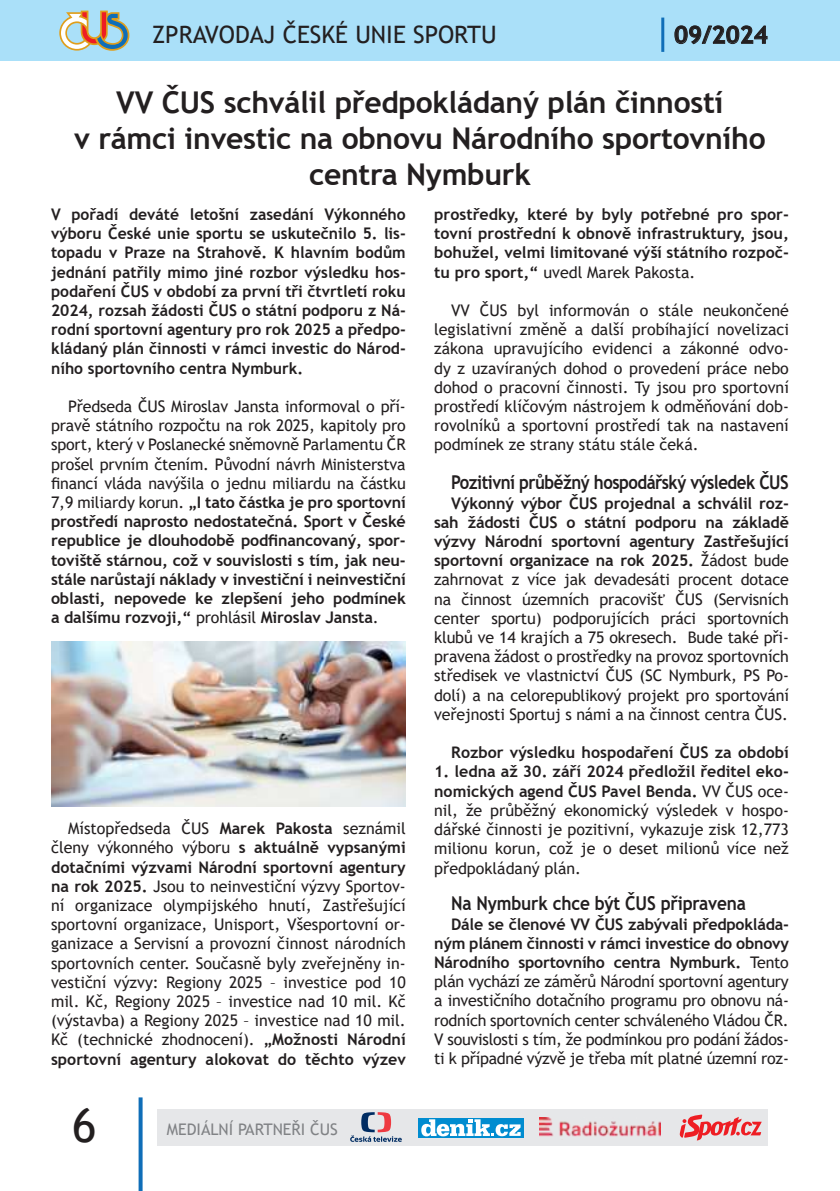
<style>
.page{position:relative;width:840px;height:1191px;background:#fff}
.page>*{position:absolute;margin:0;border:0;box-sizing:border-box;transform-origin:0 0}
.t1{font:46.6px "Trebuchet MS";color:#231f20}
.t2{font:700 30px/36px "Trebuchet MS";letter-spacing:-.01em;color:#231f20;text-align:center}
.t3{font:24px "Trebuchet MS";color:#231f20}
.t4{font:700 24px "Trebuchet MS";color:#231f20}
.t5{font:700 19.2px "Trebuchet MS";letter-spacing:-.03em;color:#231f20;scale:.88 1}
.t6{font:700 19.2px "Trebuchet MS";letter-spacing:-.01em;color:#231f20;scale:.9 1}
.t7{font:16px/19.2px "Trebuchet MS";color:#231f20;text-align:justify}
.t8{font:700 16px/19.2px "Trebuchet MS";color:#231f20;text-align:justify}
.t9{font:16px "Trebuchet MS";color:#808285}
.s1{font-weight:400}
.s2{font-weight:700}
</style>
<div class="page">
<div style="left:0;top:0;width:839px;height:61px;background:#aae0f9"></div>
<svg style="left:59px;top:11px;width:70px;height:40px"></svg>
<svg style="left:674px;top:25px;width:93px;height:19px"></svg>
<hr style="left:661px;top:18px;width:3px;height:34px;background:#0f6eb8">
<svg style="left:138px;top:1097px;width:4px;height:94px"></svg>
<div style="left:158px;top:1109px;width:609px;height:36px;background:#e6e7e9"></div>
<img style="left:51px;top:641px;width:354px;height:165px">
<svg style="left:350px;top:1112px;width:51px;height:29px"></svg>
<img style="left:539px;top:1117px;width:121px;height:20px">
<div style="left:418px;top:1118px;width:105px;height:19px;background:#008cd0"></div>
<svg style="left:421px;top:1119px;width:99px;height:17px"></svg>
<svg style="left:679px;top:1114px;width:82px;height:26px"></svg>
<h3 class="t3" style="left:152px;top:20px;width:346px">ZPRAVODAJ ČESKÉ UNIE SPORTU</h3>
<h3 class="t4" style="left:673px;top:21px;width:95px">09/2024</h3>
<h2 class="t2" style="left:74px;top:84px;width:692px">VV ČUS schválil předpokládaný plán činností<br>v rámci investic na obnovu Národního sportovního centra Nymburk</h2>
<p class="t8" style="left:51px;top:205px;width:356px">V pořadí deváté letošní zasedání Výkonného výboru České unie sportu se uskutečnilo 5. lis&shy;topadu v Praze na Strahově. K hlavním bodům jednání patřily mimo jiné rozbor výsledku hos&shy;podaření ČUS v období za první tři čtvrtletí roku 2024, rozsah žádosti ČUS o státní podporu z Ná&shy;rodní sportovní agentury pro rok 2025 a předpo&shy;kládaný plán činnosti v rámci investic do Národ&shy;ního sportovního centra Nymburk.</p>
<p class="t8" style="left:51px;top:397px;width:356px;text-indent:17px"><span class="s1">Předseda ČUS Miroslav Jansta informoval o pří&shy;pravě státního rozpočtu na rok 2025, kapitoly pro sport, který v Poslanecké sněmovně Parlamentu ČR prošel prvním čtením. Původní návrh Ministerstva昀椀nancí vláda navýšila o jednu miliardu na částku 7,9 miliardy korun.</span> „I tato částka je pro sportovní prostředí naprosto nedostatečná. Sport v České republice je dlouhodobě pod昀椀nancovaný, spor&shy;toviště stárnou, což v souvislosti s tím, jak neu&shy;stále narůstají náklady v investiční i neinvestiční oblasti, nepovede ke zlepšení jeho podmínek a dalšímu rozvoji,“ <span class="s1">prohlásil</span> Miroslav Jansta<span class="s1">.</span></p>
<p class="t8" style="left:434px;top:205px;width:356px">prostředky, které by byly potřebné pro spor&shy;tovní prostřední k obnově infrastruktury, jsou, bohužel, velmi limitované výší státního rozpoč&shy;tu pro sport,“ <span class="s1">uvedl Marek Pakosta.</span></p>
<p class="t7" style="left:434px;top:300px;width:356px;text-indent:17px">VV ČUS byl informován o stále neukončené legislativní změně a další probíhající novelizaci zákona upravujícího evidenci a zákonné odvo&shy;dy z uzavíraných dohod o provedení práce nebo dohod o pracovní činnosti. Ty jsou pro sportovní prostředí klíčovým nástrojem k odměňování dob&shy;rovolníků a sportovní prostředí tak na nastavení podmínek ze strany státu stále čeká.</p>
<p class="t5" style="left:451px;top:470px;width:384px">Pozitivní průběžný hospodářský výsledek ČUS</p>
<p class="t7" style="left:434px;top:493px;width:356px;text-indent:17px"><span class="s2">Výkonný výbor ČUS projednal a schválil roz&shy;sah žádosti ČUS o státní podporu na základě výzvy Národní sportovní agentury Zastřešující sportovní organizace na rok 2025.</span> Žádost bude zahrnovat z více jak devadesáti procent dotace na činnost územních pracovišť ČUS (Servisních center sportu) podporujících práci sportovních klubů ve 14 krajích a 75 okresech. Bude také při&shy;pravena žádost o prostředky na provoz sportovních středisek ve vlastnictví ČUS (SC Nymburk, PS Po&shy;dolí) a na celorepublikový projekt pro sportování veřejnosti Sportuj s námi a na činnost centra ČUS.</p>
<p class="t8" style="left:451px;top:743px;width:339px">Rozbor výsledku hospodaření ČUS za období</p>
<p class="t7" style="left:434px;top:762px;width:356px"><span class="s2">1. ledna až 30. září 2024 předložil ředitel eko&shy;nomických agend ČUS Pavel Benda.</span> VV ČUS oce&shy;nil, že průběžný ekonomický výsledek v hospo&shy;dářské činnosti je pozitivní, vykazuje zisk 12,773 milionu korun, což je o deset milionů více než předpokládaný plán.</p>
<p class="t6" style="left:451px;top:891px;width:329px">Na Nymburk chce být ČUS připravena</p>
<p class="t7" style="left:434px;top:914px;width:356px;text-indent:17px"><span class="s2">Dále se členové VV ČUS zabývali předpokláda&shy;ným plánem činnosti v rámci investice do obnovy Národního sportovního centra Nymburk.</span> Tento plán vychází ze záměrů Národní sportovní agentury a investičního dotačního programu pro obnovu ná&shy;rodních sportovních center schváleného Vládou ČR.<br>V souvislosti s tím, že podmínkou pro podání žádos&shy;ti k případné výzvě je třeba mít platné územní roz-</p>
<p class="t7" style="left:51px;top:818px;width:356px;text-indent:17px">Místopředseda ČUS <span class="s2">Marek Pakosta</span> seznámil členy výkonného výboru <span class="s2">s aktuálně vypsanými dotačními výzvami Národní sportovní agentury na rok 2025.</span> Jsou to neinvestiční výzvy Sportov&shy;ní organizace olympijského hnutí, Zastřešující sportovní organizace, Unisport, Všesportovní or&shy;ganizace a Servisní a provozní činnost národních sportovních center. Současně byly zveřejněny in&shy;vestiční výzvy: Regiony 2025 – investice pod 10 mil. Kč, Regiony 2025 – investice nad 10 mil. Kč (výstavba) a Regiony 2025 – investice nad 10 mil.<br>Kč (technické zhodnocení). <span class="s2">„Možnosti Národní sportovní agentury alokovat do těchto výzev</span></p>
<h1 class="t1" style="left:72px;top:1095px;width:26px">6</h1>
<p class="t9" style="left:167px;top:1118px;width:172px">MEDIÁLNÍ PARTNEŘI ČUS</p>
</div>
